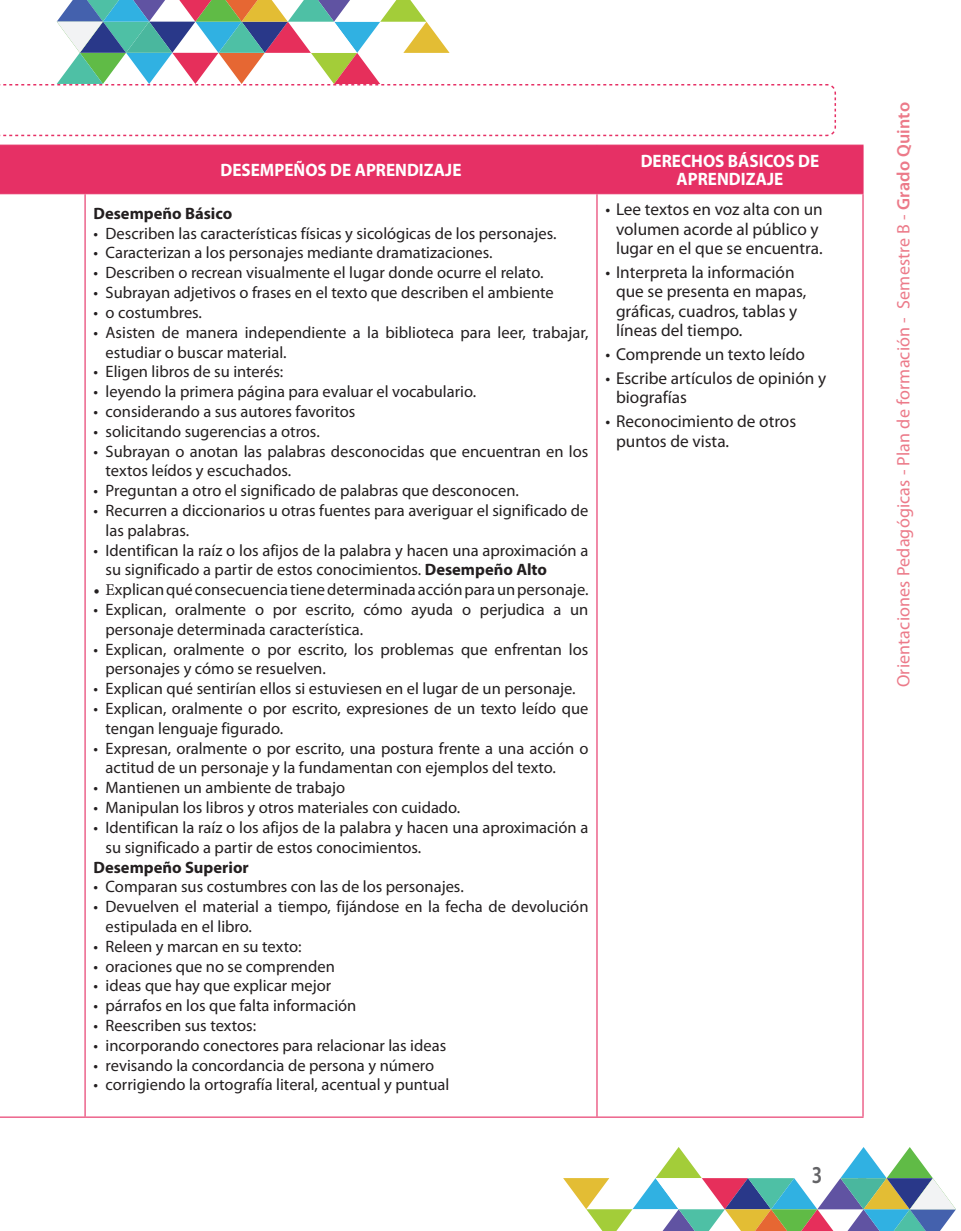
<style>
.page{position:relative;width:961px;height:1231px;background:#fff}
.page>*{position:absolute;margin:0;border:0;box-sizing:border-box;transform-origin:0 0}
.t1{font:600 24.3px "Myriad Pro";color:#636366;scale:.8 1}
.t2{font:18px "Myriad Pro";letter-spacing:.01em;color:#ec7a89}
.t3{font:700 18px/18px "Myriad Pro";color:#fff;text-align:center;scale:.95 1}
.t4{font:17.25px/19.5px "Myriad Pro";color:#231f20}
.t5{font:16.5px/19.8px "Myriad Pro";color:#231f20}
.t6{font:700 16.5px "Myriad Pro";color:#231f20}
.s1{font-weight:700}
.s2{font-family:"Minion Pro"}
.s3{font-weight:600}
</style>
<div class="page">
<svg style="left:563px;top:1147px;width:392px;height:84px"></svg>
<svg style="left:0;top:0;width:836px;height:137px"></svg>
<div style="left:0;top:146px;width:862px;height:47px;background:#e63065"></div>
<hr style="left:0;top:145px;width:85px;height:1px;background:#e63065">
<hr style="left:85px;top:145px;width:512px;height:1px;background:#e63065">
<hr style="left:84px;top:146px;width:2px;height:47px;background:#e63065">
<hr style="left:597px;top:145px;width:266px;height:1px;background:#e63065">
<hr style="left:596px;top:146px;width:1px;height:47px;background:#e63065">
<hr style="left:862px;top:146px;width:1px;height:47px;background:#e63065">
<hr style="left:0;top:193px;width:85px;height:1px;background:#e63065">
<hr style="left:0;top:1116px;width:85px;height:1px;background:#e63065">
<hr style="left:85px;top:193px;width:512px;height:1px;background:#e63065">
<hr style="left:84px;top:194px;width:2px;height:922px;background:#e63065">
<hr style="left:85px;top:1116px;width:512px;height:1px;background:#e63065">
<hr style="left:597px;top:193px;width:266px;height:1px;background:#e63065">
<hr style="left:596px;top:194px;width:1px;height:922px;background:#e63065">
<hr style="left:862px;top:194px;width:1px;height:922px;background:#e63065">
<hr style="left:597px;top:1116px;width:266px;height:1px;background:#e63065">
<p class="t3" style="left:220px;top:160px;width:255px">DESEMPEÑOS DE APRENDIZAJE</p>
<p class="t3" style="left:640px;top:151px;width:189px">DERECHOS BÁSICOS DE<br>APRENDIZAJE</p>
<p class="t6" style="left:94px;top:202px;width:140px">Desempeño Básico</p>
<p class="t5" style="left:94px;top:223px;width:464px">• Describen las características físicas y sicológicas de los personajes.</p>
<p class="t5" style="left:94px;top:243px;width:400px">• Caracterizan a los personajes mediante dramatizaciones.</p>
<p class="t5" style="left:94px;top:262px;width:451px">• Describen o recrean visualmente el lugar donde ocurre el relato.</p>
<p class="t5" style="left:94px;top:282px;width:462px">• Subrayan adjetivos o frases en el texto que describen el ambiente</p>
<p class="t5" style="left:94px;top:302px;width:110px">• o costumbres.</p>
<p class="t5" style="left:106px;top:322px;width:484px;text-indent:-12px">• Asisten de manera independiente a la biblioteca para leer, trabajar, estudiar o buscar material.</p>
<p class="t5" style="left:94px;top:361px;width:191px">• Eligen libros de su interés:</p>
<p class="t5" style="left:94px;top:381px;width:384px">• leyendo la primera página para evaluar el vocabulario.</p>
<p class="t5" style="left:94px;top:401px;width:263px">• considerando a sus autores favoritos</p>
<p class="t5" style="left:94px;top:421px;width:228px">• solicitando sugerencias a otros.</p>
<p class="t5" style="left:106px;top:441px;width:484px;text-indent:-12px">• Subrayan o anotan las palabras desconocidas que encuentran en los textos leídos y escuchados.</p>
<p class="t5" style="left:94px;top:480px;width:427px">• Preguntan a otro el significado de palabras que desconocen.</p>
<p class="t5" style="left:106px;top:500px;width:484px;text-indent:-12px">• Recurren a diccionarios u otras fuentes para averiguar el significado de las palabras.</p>
<p class="t5" style="left:106px;top:540px;width:484px;text-indent:-12px">• Identifican la raíz o los afijos de la palabra y hacen una aproximación a su significado a partir de estos conocimientos. <span class="s1">Desempeño Alto</span></p>
<p class="t5" style="left:94px;top:579px;width:496px"><span class="s2">• E</span>xplican qué consecuencia tiene determinada acción para un personaje.</p>
<p class="t5" style="left:106px;top:599px;width:484px;text-indent:-12px">• Explican, oralmente o por escrito, cómo ayuda o perjudica a un personaje determinada característica.</p>
<p class="t5" style="left:106px;top:639px;width:484px;text-indent:-12px">• Explican, oralmente o por escrito, los problemas que enfrentan los personajes y cómo se resuelven.</p>
<p class="t5" style="left:94px;top:678px;width:483px">• Explican qué sentirían ellos si estuviesen en el lugar de un personaje.</p>
<p class="t5" style="left:106px;top:698px;width:484px;text-indent:-12px">• Explican, oralmente o por escrito, expresiones de un texto leído que tengan lenguaje figurado.</p>
<p class="t5" style="left:106px;top:738px;width:484px;text-indent:-12px">• Expresan, oralmente o por escrito, una postura frente a una acción o actitud de un personaje y la fundamentan con ejemplos del texto.</p>
<p class="t5" style="left:94px;top:777px;width:253px">• Mantienen un ambiente de trabajo</p>
<p class="t5" style="left:94px;top:797px;width:368px">• Manipulan los libros y otros materiales con cuidado.</p>
<p class="t5" style="left:106px;top:817px;width:484px;text-indent:-12px">• Identifican la raíz o los afijos de la palabra y hacen una aproximación a su significado a partir de estos conocimientos.</p>
<p class="t6" style="left:94px;top:856px;width:157px">Desempeño Superior</p>
<p class="t5" style="left:94px;top:876px;width:371px">• Comparan sus costumbres con las de los personajes.</p>
<p class="t5" style="left:106px;top:896px;width:484px;text-indent:-12px">• Devuelven el material a tiempo, fijándose en la fecha de devolución estipulada en el libro.</p>
<p class="t5" style="left:94px;top:936px;width:209px">• Releen y marcan en su texto:</p>
<p class="t5" style="left:94px;top:955px;width:243px">• oraciones que no se comprenden</p>
<p class="t5" style="left:94px;top:975px;width:239px">• ideas que hay que explicar mejor</p>
<p class="t5" style="left:94px;top:995px;width:264px">• párrafos en los que falta información</p>
<p class="t5" style="left:94px;top:1015px;width:164px">• Reescriben sus textos:</p>
<p class="t5" style="left:94px;top:1035px;width:354px">• incorporando conectores para relacionar las ideas</p>
<p class="t5" style="left:94px;top:1054px;width:342px">• revisando la concordancia de persona y número</p>
<p class="t5" style="left:94px;top:1074px;width:357px">• corrigiendo la ortografía literal, acentual y puntual</p>
<p class="t4" style="left:605px;top:199px;width:219px;text-align:center">• Lee textos en voz alta con un volumen acorde al público y lugar en el que se encuentra.</p>
<p class="t4" style="left:616px;top:262px;width:192px;text-indent:-10px">• Interpreta la información que se presenta en mapas, gráficas, cuadros, tablas y líneas del tiempo.</p>
<p class="t4" style="left:605px;top:344px;width:201px">• Comprende un texto leído</p>
<p class="t4" style="left:616px;top:368px;width:212px;text-indent:-10px">• Escribe artículos de opinión y biografías</p>
<p class="t4" style="left:616px;top:411px;width:182px;text-indent:-10px">• Reconocimiento de otros puntos de vista.</p>
<h1 class="t1" style="left:811px;top:1159px;width:15px">3</h1>
<p class="t2" style="left:892px;top:687px;width:586px;rotate:-90deg">Orientaciones Pedagógicas - Plan de formación - Semestre B - <span class="s3">Grado Quinto</span></p>
</div>
